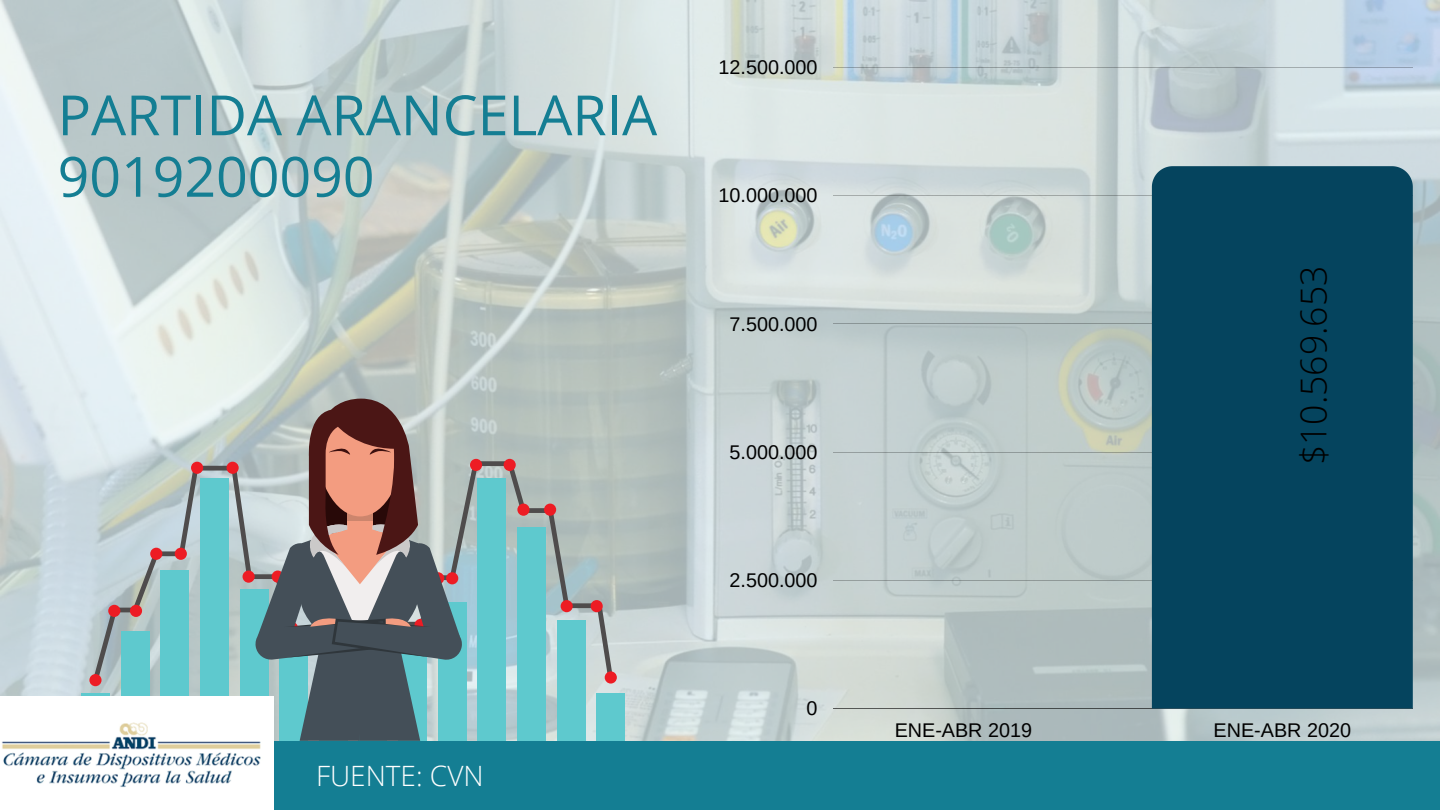
<style>
.page{position:relative;width:1440px;height:810px;background:#fff}
.page>*{position:absolute;margin:0;border:0;box-sizing:border-box;transform-origin:0 0}
.t1{font:55.5px/61.5px "Open Sans";color:#147e93}
.t2{font:300 35.6px "Open Sans";color:#000}
.t3{font:300 28px "Open Sans";color:#fff}
.t4{font:19.8px "Arimo";color:#000}
</style>
<div class="page">
<img style="left:0;top:0;width:1440px;height:741px">
<div style="left:0;top:741px;width:1440px;height:69px;background:#147e93"></div>
<hr style="left:833px;top:67px;width:580px;height:1px;background:#000">
<hr style="left:833px;top:195px;width:580px;height:1px;background:#000">
<hr style="left:833px;top:324px;width:580px;height:1px;background:#000">
<hr style="left:833px;top:452px;width:580px;height:1px;background:#000">
<hr style="left:833px;top:580px;width:580px;height:1px;background:#000">
<hr style="left:833px;top:708px;width:580px;height:1px;background:#000">
<div style="left:1152px;top:166px;width:261px;height:543px;background:#05445e"></div>
<div style="left:81px;top:693px;width:29px;height:48px;background:#5ec9ce"></div>
<div style="left:438px;top:602px;width:28px;height:139px;background:#5ec9ce"></div>
<div style="left:478px;top:478px;width:28px;height:263px;background:#5ec9ce"></div>
<div style="left:517px;top:527px;width:29px;height:214px;background:#5ec9ce"></div>
<div style="left:557px;top:621px;width:28px;height:120px;background:#5ec9ce"></div>
<div style="left:597px;top:693px;width:28px;height:48px;background:#5ec9ce"></div>
<svg style="left:93px;top:461px;width:520px;height:234px"></svg>
<div style="left:89px;top:674px;width:13px;height:12px;background:#ed1c24;border-radius:50%"></div>
<div style="left:108px;top:605px;width:12px;height:12px;background:#ed1c24;border-radius:50%"></div>
<div style="left:130px;top:605px;width:12px;height:12px;background:#ed1c24;border-radius:50%"></div>
<div style="left:150px;top:548px;width:12px;height:12px;background:#ed1c24;border-radius:50%"></div>
<div style="left:175px;top:548px;width:12px;height:12px;background:#ed1c24;border-radius:50%"></div>
<div style="left:191px;top:462px;width:12px;height:12px;background:#ed1c24;border-radius:50%"></div>
<div style="left:227px;top:462px;width:12px;height:12px;background:#ed1c24;border-radius:50%"></div>
<div style="left:243px;top:571px;width:12px;height:12px;background:#ed1c24;border-radius:50%"></div>
<div style="left:470px;top:459px;width:12px;height:12px;background:#ed1c24;border-radius:50%"></div>
<div style="left:504px;top:459px;width:12px;height:12px;background:#ed1c24;border-radius:50%"></div>
<div style="left:517px;top:504px;width:13px;height:12px;background:#ed1c24;border-radius:50%"></div>
<div style="left:544px;top:504px;width:12px;height:12px;background:#ed1c24;border-radius:50%"></div>
<div style="left:561px;top:600px;width:12px;height:12px;background:#ed1c24;border-radius:50%"></div>
<div style="left:591px;top:600px;width:12px;height:12px;background:#ed1c24;border-radius:50%"></div>
<div style="left:605px;top:671px;width:12px;height:13px;background:#ed1c24;border-radius:50%"></div>
<svg style="left:254px;top:399px;width:209px;height:342px"></svg>
<img style="left:0;top:696px;width:274px;height:114px">
<h1 class="t1" style="left:58px;top:83px;width:601px">PARTIDA ARANCELARIA<br>9019200090</h1>
<h3 class="t3" style="left:316px;top:756px;width:169px">FUENTE: CVN</h3>
<p class="t4" style="left:718px;top:56px;width:101px">12.500.000</p>
<p class="t4" style="left:718px;top:185px;width:101px">10.000.000</p>
<p class="t4" style="left:730px;top:313px;width:90px">7.500.000</p>
<p class="t4" style="left:730px;top:441px;width:90px">5.000.000</p>
<p class="t4" style="left:730px;top:569px;width:90px">2.500.000</p>
<p class="t4" style="left:807px;top:697px;width:13px">0</p>
<h2 class="t2" style="left:1288px;top:465px;width:201px;rotate:-90deg">$10.569.653</h2>
<p class="t4" style="left:895px;top:719px;width:139px">ENE-ABR 2019</p>
<p class="t4" style="left:1214px;top:719px;width:139px">ENE-ABR 2020</p>
</div>
